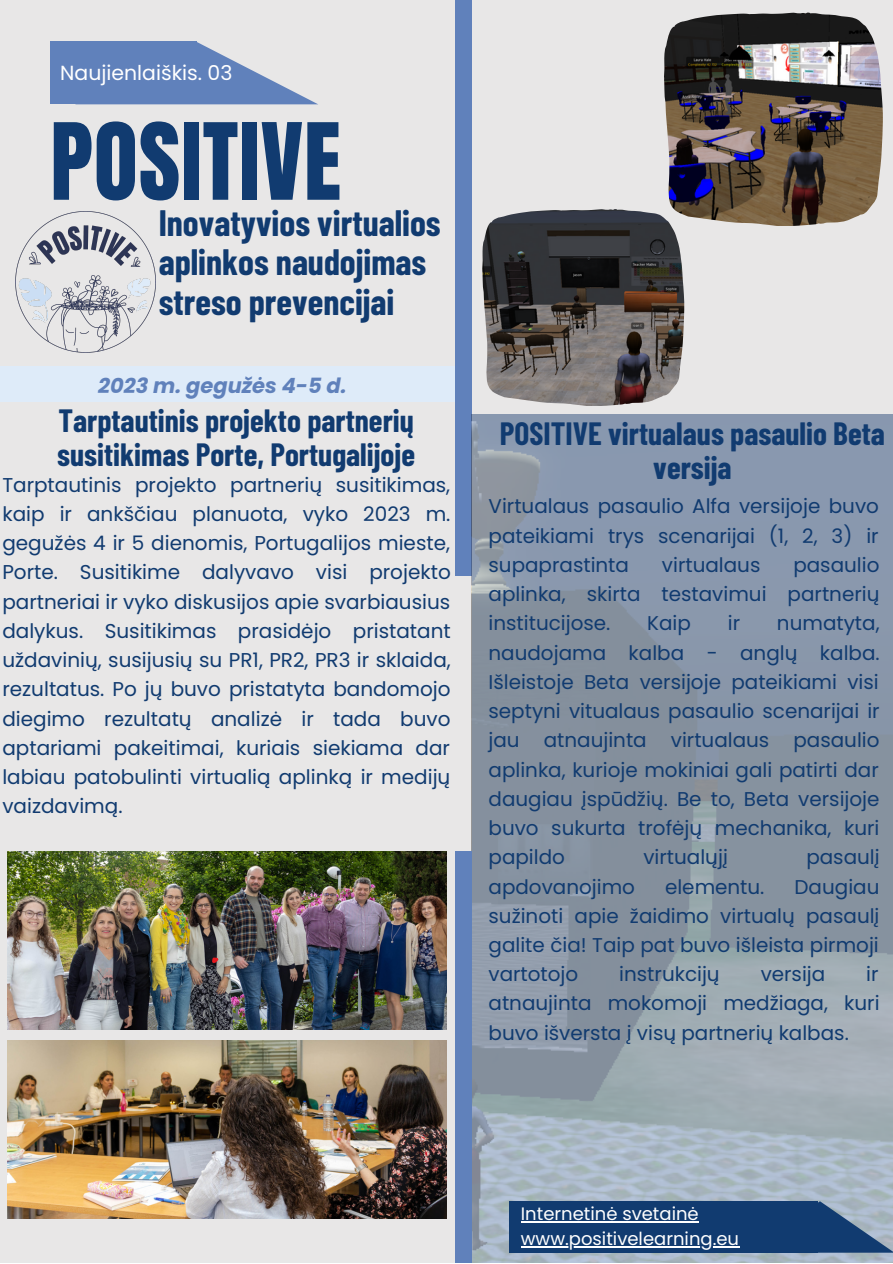
<style>
.page{position:relative;width:893px;height:1264px;background:#fff}
.page>*{position:absolute;margin:0;border:0;box-sizing:border-box;transform-origin:0 0}
.t1{font:90.3px "Anton";letter-spacing:.01em;color:#113b70}
.t2{font:700 35.85px/39.3px "Barlow Condensed";color:#113b70}
.t3{font:700 31.5px/33.8px "Barlow Condensed";color:#113b70}
.t4{font:italic 700 21px "Poppins";color:#6081bb}
.t5{font:20.4px "Poppins";color:#fff}
.t6{font:19.95px/29.2px "Poppins";color:#113b70;text-align:justify}
.t7{font:18px/24.8px "Poppins";color:#fff}
</style>
<div class="page">
<div style="left:0;top:0;width:892px;height:1262px;background:#e8e7e7"></div>
<img style="left:7px;top:851px;width:440px;height:178px">
<img style="left:7px;top:1040px;width:440px;height:177px">
<div style="left:0;top:366px;width:454px;height:35px;background:#deebf9"></div>
<div style="left:50px;top:42px;width:147px;height:62px;background:#6081bb"></div>
<div style="left:455px;top:0;width:17px;height:575px;background:#6081bb"></div>
<svg style="left:197px;top:42px;width:121px;height:62px"></svg>
<img style="left:472px;top:414px;width:420px;height:848px">
<svg style="left:818px;top:1201px;width:74px;height:51px;background:#5a7799"></svg>
<div style="left:509px;top:1201px;width:309px;height:51px;background:#113b70"></div>
<img style="left:15px;top:211px;width:141px;height:142px">
<div style="left:455px;top:851px;width:17px;height:411px;background:#6081bb"></div>
<svg style="left:212px;top:957px;width:6px;height:7px"></svg>
<img style="left:664px;top:13px;width:218px;height:213px">
<img style="left:482px;top:209px;width:202px;height:197px">
<hr style="left:521px;top:1221px;width:177px;height:1px;background:#fff">
<hr style="left:521px;top:1245px;width:218px;height:2px;background:#fff">
<p class="t5" style="left:60px;top:58px;width:174px">Naujienlaiškis. 03</p>
<p class="t1" style="left:50px;top:97px;width:292px">POSITIVE</p>
<p class="t2" style="left:159px;top:202px;width:283px">Inovatyvios virtualios aplinkos naudojimas streso prevencijai</p>
<p class="t4" style="left:98px;top:370px;width:250px">2023 m. gegužės 4-5 d.</p>
<p class="t3" style="left:57px;top:403px;width:359px">Tarptautinis projekto partnerių susitikimas Porte, Portugalijoje</p>
<p class="t6" style="left:2px;top:470px;width:450px">Tarptautinis projekto partnerių susitikimas, kaip ir ankščiau planuota, vyko 2023 m. gegužės 4 ir 5 dienomis, Portugalijos mieste, Porte. Susitikime dalyvavo visi projekto partneriai ir vyko diskusijos apie svarbiausius dalykus. Susitikimas prasidėjo pristatant uždavinių, susijusių su PR1, PR2, PR3 ir sklaida, rezultatus. Po jų buvo pristatyta bandomojo diegimo rezultatų analizė ir tada buvo aptariami pakeitimai, kuriais siekiama dar labiau patobulinti virtualią aplinką ir medijų vaizdavimą.</p>
<p class="t3" style="left:500px;top:415px;width:386px;text-align:center">POSITIVE virtualaus pasaulio Beta versija</p>
<p class="t6" style="left:488px;top:492px;width:392px">Virtualaus pasaulio Alfa versijoje buvo pateikiami trys scenarijai (1, 2, 3) ir supaprastinta</p>
<p class="t6" style="left:488px;top:550px;width:392px;text-indent:305px">pasaulio aplinka, skirta testavimui partnerių institucijose.</p>
<p class="t6" style="left:662px;top:550px;width:100px">virtualaus</p>
<p class="t6" style="left:647px;top:608px;width:45px">Kaip</p>
<p class="t6" style="left:727px;top:608px;width:14px">ir</p>
<p class="t6" style="left:488px;top:608px;width:392px;text-indent:288px">numatyta, naudojama kalba - anglų kalba.<br>Išleistoje Beta versijoje pateikiami visi septyni vitualaus pasaulio scenarijai ir jau atnaujinta virtualaus pasaulio aplinka, kurioje mokiniai gali patirti dar daugiau įspūdžių. Be to, Beta versijoje buvo sukurta trofėjų mechanika, kuri papildo</p>
<p class="t6" style="left:643px;top:842px;width:86px">virtualųjį</p>
<p class="t6" style="left:806px;top:842px;width:75px">pasaulį</p>
<p class="t6" style="left:488px;top:871px;width:392px;text-indent:306px">Daugiau sužinoti apie žaidimo virtualų pasaulį galite čia! Taip pat buvo išleista pirmoji vartotojo</p>
<p class="t6" style="left:488px;top:871px;width:148px">apdovanojimo</p>
<p class="t6" style="left:665px;top:871px;width:101px">elementu.</p>
<p class="t6" style="left:488px;top:959px;width:392px;text-indent:378px">ir atnaujinta mokomoji medžiaga, kuri buvo išversta į visų partnerių kalbas.</p>
<p class="t6" style="left:619px;top:959px;width:102px">instrukcijų</p>
<p class="t6" style="left:760px;top:959px;width:66px">versija</p>
<p class="t7" style="left:521px;top:1201px;width:220px">Internetinė svetainė www.positivelearning.eu</p>
</div>
